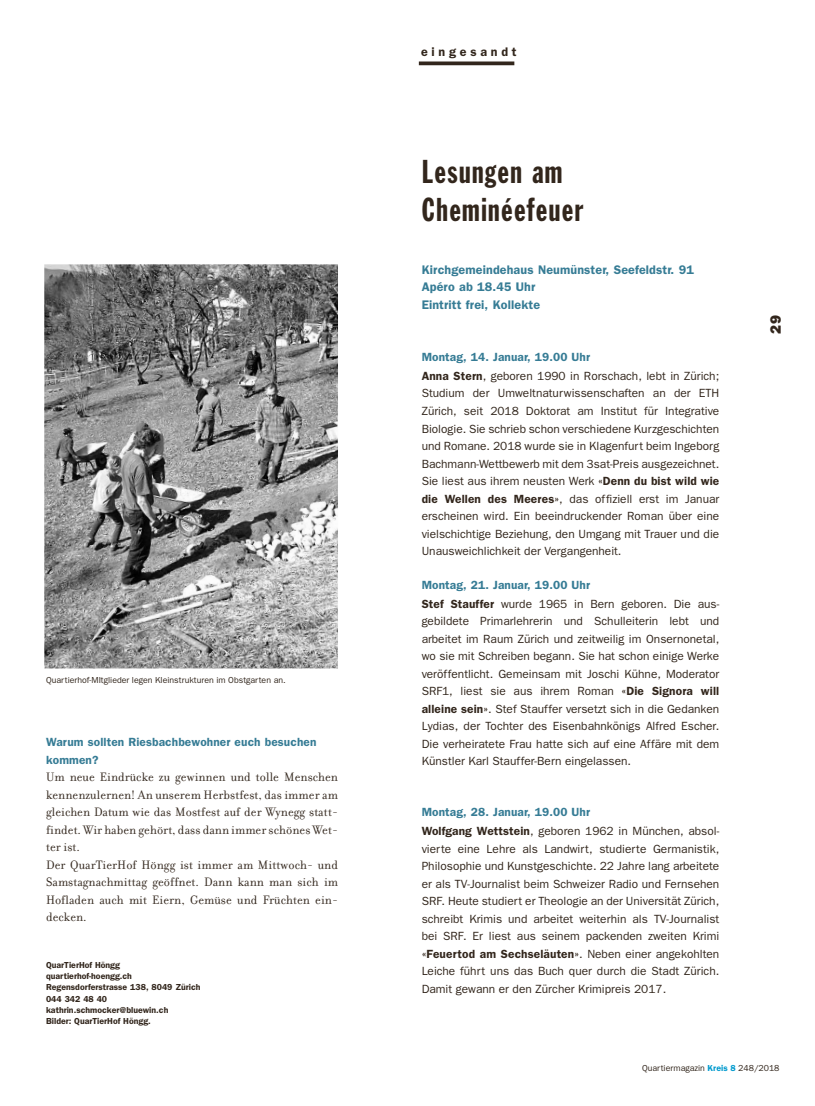
<style>
.page{position:relative;width:815px;height:1106px;background:#fff}
.page>*{position:absolute;margin:0;border:0;box-sizing:border-box;transform-origin:0 0}
.t1{font:32.5px/37.5px "Franklin Gothic Extra Cond";letter-spacing:.045em;color:#32261c}
.t2{font:800 15px "Franklin Gothic";color:#32261c}
.t3{font:13.12px/17.5px "Filosofia";letter-spacing:.005em;color:#32261c}
.t4{font:600 12.5px/17.5px "Franklin Gothic";letter-spacing:.01em;color:#367c95}
.t5{font:600 12.5px "Franklin Gothic";letter-spacing:.3em;color:#32261c}
.t6{font:11.88px/17.5px "Franklin Gothic";color:#32261c}
.t7{font:600 11.88px/17.5px "Franklin Gothic";letter-spacing:.01em;color:#367c95}
.t8{font:600 8.75px/11.2px "Franklin Gothic";color:#32261c}
.t9{font:8.75px "Franklin Gothic";color:#32261c}
.s1{font-weight:600;color:#367c95}
.s2{font-weight:600}
.s3{font-weight:600;color:#009ace}
</style>
<div class="page">
<img style="left:44px;top:264px;width:294px;height:404px">
<svg style="left:419px;top:61px;width:95px;height:4px"></svg>
<p class="t9" style="left:46px;top:675px;width:241px">Quartierhof-MItglieder legen Kleinstrukturen im Obstgarten an.</p>
<p class="t7" style="left:46px;top:733px;width:272px">Warum sollten Riesbachbewohner euch besuchen kommen?</p>
<p class="t3" style="left:46px;top:768px;width:293px">Um neue Eindrücke zu gewinnen und tolle Menschen kennenzulernen! An unserem Herbstfest, das immer am gleichen Datum wie das Mostfest auf der Wynegg statt&shy;findet. Wir haben gehört, dass dann immer schönes Wet&shy;ter ist.<br>Der QuarTierHof Höngg ist immer am Mittwoch- und Samstagnachmittag geöffnet. Dann kann man sich im Hofladen auch mit Eiern, Gemüse und Früchten ein&shy;decken.</p>
<p class="t8" style="left:46px;top:959px;width:156px">QuarTierHof Höngg quartierhof-hoengg.ch<br>Regensdorferstrasse 138, 8049 Zürich<br>044 342 48 40 kathrin.schmocker@bluewin.ch<br>Bilder: QuarTierHof Höngg.</p>
<p class="t5" style="left:421px;top:44px;width:97px">eingesandt</p>
<h1 class="t1" style="left:422px;top:153px;width:163px">Lesungen am<br>Cheminéefeuer</h1>
<p class="t4" style="left:422px;top:260px;width:274px">Kirchgemeindehaus Neumünster, Seefeldstr. 91<br>Apéro ab 18.45 Uhr<br>Eintritt frei, Kollekte</p>
<p class="t6" style="left:422px;top:347px;width:299px;line-height:18.8px"><span class="s1">Montag, 14. Januar, 19.00 Uhr<br></span><span class="s2">Anna Stern</span>, geboren 1990 in Rorschach, lebt in Zürich;</p>
<p class="t6" style="left:422px;top:384px;width:299px;text-align:justify">Studium der Umweltnaturwissenschaften an der ETH Zürich, seit 2018 Doktorat am Institut für Integrative Biologie. Sie schrieb schon verschiedene Kurzgeschichten und Romane. 2018 wurde sie in Klagenfurt beim Ingeborg Bachmann-Wettbewerb mit dem 3sat-Preis ausgezeichnet.<br>Sie liest aus ihrem neusten Werk <span class="s2">«Denn du bist wild wie die Wellen des Meeres»</span>, das offiziell erst im Januar erscheinen wird. Ein beeindruckender Roman über eine vielschichtige Beziehung, den Umgang mit Trauer und die Unausweichlichkeit der Vergangenheit.</p>
<p class="t6" style="left:422px;top:575px;width:299px;line-height:18.8px"><span class="s1">Montag, 21. Januar, 19.00 Uhr<br></span><span class="s2">Stef Stauffer</span> wurde 1965 in Bern geboren. Die aus-</p>
<p class="t6" style="left:422px;top:612px;width:299px;text-align:justify">gebildete Primarlehrerin und Schulleiterin lebt und arbeitet im Raum Zürich und zeitweilig im Onsernonetal, wo sie mit Schreiben begann. Sie hat schon einige Werke veröffentlicht. Gemeinsam mit Joschi Kühne, Moderator SRF1, liest sie aus ihrem Roman <span class="s2">«Die Signora will alleine sein»</span>. Stef Stauffer versetzt sich in die Gedanken Lydias, der Tochter des Eisenbahnkönigs Alfred Escher.<br>Die verheiratete Frau hatte sich auf eine Affäre mit dem Künstler Karl Stauffer-Bern eingelassen.</p>
<p class="t6" style="left:422px;top:802px;width:299px;line-height:18.8px"><span class="s1">Montag, 28. Januar, 19.00 Uhr<br></span><span class="s2">Wolfgang Wettstein</span>, geboren 1962 in München, absol-</p>
<p class="t6" style="left:422px;top:839px;width:299px;text-align:justify">vierte eine Lehre als Landwirt, studierte Germanistik, Philosophie und Kunstgeschichte. 22 Jahre lang arbeitete er als TV-Journalist beim Schweizer Radio und Fernsehen SRF. Heute studiert er Theologie an der Universität Zürich, schreibt Krimis und arbeitet weiterhin als TV-Journalist bei SRF. Er liest aus seinem packenden zweiten Krimi <span class="s2">«Feuertod am Sechseläuten»</span>. Neben einer angekohlten Leiche führt uns das Buch quer durch die Stadt Zürich.<br>Damit gewann er den Zürcher Krimipreis 2017.</p>
<p class="t2" style="left:767px;top:333px;width:20px;rotate:-90deg">29</p>
<p class="t9" style="left:642px;top:1062px;width:139px">Quartiermagazin <span class="s3">Kreis 8</span> 248/2018</p>
</div>
